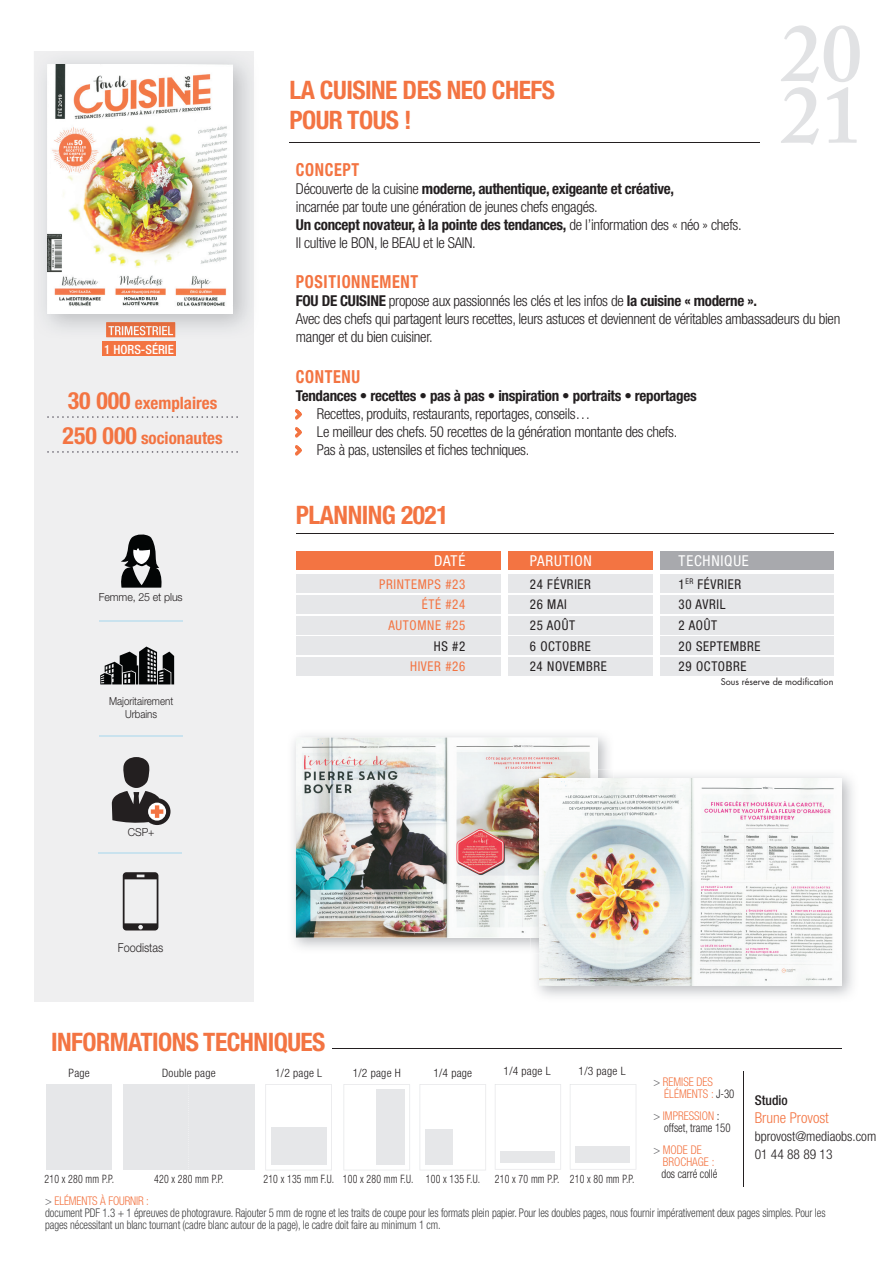
<style>
.page{position:relative;width:893px;height:1263px;background:#fff}
.page>*{position:absolute;margin:0;border:0;box-sizing:border-box;transform-origin:0 0}
.t1{font:700 condensed 25.5px/29.7px "Helvetica Neue";letter-spacing:-.02em;color:#f37442}
.t2{font:700 condensed 18px "Helvetica Neue";letter-spacing:.04em;color:#f37442;scale:.9 1}
.t3{font:700 condensed 16.95px/35px "Helvetica Neue";color:#f37442;text-align:center}
.t4{font:300 condensed 15px/18px "Helvetica Neue";letter-spacing:-.02em;color:#231f20}
.t5{font:condensed 15px "Helvetica Neue";letter-spacing:.05em;color:#fff}
.t6{font:300 condensed 15px "Helvetica Neue";color:#f37442}
.t7{font:condensed 13.5px "Helvetica Neue";letter-spacing:.05em;color:#231f20;scale:.96 1}
.t8{font:condensed 13.5px "Helvetica Neue";letter-spacing:.05em;color:#f37442;scale:.96 1}
.t9{font:300 condensed 13.5px/18px "Helvetica Neue";color:#231f20}
.t10{font:500 condensed 13.5px "Helvetica Neue";color:#231f20}
.t11{font:500 condensed 12.75px "Helvetica Neue";color:#fff}
.t12{font:300 12.3px "Helvetica Neue";color:#231f20;scale:.88 1}
.t13{font:300 condensed 12px/12px "Helvetica Neue";letter-spacing:-.01em;color:#3e3e3f;scale:.9 1}
.t14{font:300 condensed 12px/12px "Helvetica Neue";color:#f37442;scale:.94 1}
.t15{font:300 condensed 12px/12px "Helvetica Neue";color:#231f20;scale:.94 1}
.t16{font:300 condensed 12px "Helvetica Neue";color:#231f20;scale:.9 1}
.t17{font:300 condensed 11.55px "Helvetica Neue";letter-spacing:.02em;color:#231f20;scale:.85 1}
.t18{font:300 condensed 11.55px "Helvetica Neue";letter-spacing:.02em;color:#231f20}
.t19{font:300 11.25px "Helvetica Neue";letter-spacing:-.01em;color:#231f20;scale:.95 1}
.t20{font:300 11.1px/12.3px "Helvetica Neue";color:#231f20;text-align:center;scale:.88 1}
.t21{font:300 11.1px "Helvetica Neue";color:#231f20;scale:.95 1}
.t22{font:9px "Futura";color:#231f20}
.s1{font-size:23.85px}
.s2{font-weight:700}
.s3{font-family:"Avenir";font-stretch:normal;color:#f37442}
.s4{color:#636366}
.s5{color:#231f20}
.s6{color:#f37442}
</style>
<div class="page">
<div style="left:34px;top:51px;width:220px;height:950px;background:#efeff0"></div>
<hr style="left:289px;top:142px;width:471px;height:1px;background:#231f20">
<hr style="left:296px;top:533px;width:537px;height:1px;background:#231f20">
<hr style="left:333px;top:1048px;width:509px;height:1px;background:#231f20">
<div style="left:102px;top:341px;width:74px;height:15px;background:#f37442"></div>
<svg style="left:100px;top:646px;width:74px;height:38px"></svg>
<hr style="left:100px;top:735px;width:83px;height:1px;background:#c9e2ee">
<hr style="left:100px;top:620px;width:83px;height:1px;background:#c9e2ee">
<svg style="left:112px;top:757px;width:58px;height:68px"></svg>
<img style="left:45px;top:61px;width:204px;height:277px">
<img style="left:106px;top:322px;width:69px;height:15px">
<img style="left:108px;top:326px;width:65px;height:9px">
<img style="left:48px;top:64px;width:185px;height:249px">
<div style="left:46px;top:1084px;width:66px;height:86px;background:#e6e7e9"></div>
<div style="left:123px;top:1084px;width:132px;height:86px;background:#e6e7e9"></div>
<svg style="left:265px;top:1084px;width:67px;height:86px"></svg>
<div style="left:271px;top:1127px;width:55px;height:38px;background:#e6e7e9"></div>
<svg style="left:343px;top:1084px;width:67px;height:86px"></svg>
<div style="left:377px;top:1089px;width:28px;height:76px;background:#e6e7e9"></div>
<svg style="left:419px;top:1084px;width:67px;height:86px"></svg>
<div style="left:425px;top:1129px;width:28px;height:36px;background:#e6e7e9"></div>
<div style="left:296px;top:551px;width:208px;height:18px;background:#f37442"></div>
<div style="left:504px;top:551px;width:153px;height:18px;background:#f37442"></div>
<div style="left:655px;top:551px;width:178px;height:18px;background:#a8a9ad"></div>
<div style="left:296px;top:575px;width:537px;height:18px;background:#e6e7e9"></div>
<div style="left:296px;top:595px;width:537px;height:18px;background:#e6e7e9"></div>
<div style="left:296px;top:616px;width:537px;height:18px;background:#e6e7e9"></div>
<div style="left:296px;top:637px;width:537px;height:18px;background:#e6e7e9"></div>
<div style="left:296px;top:657px;width:537px;height:18px;background:#e6e7e9"></div>
<div style="left:501px;top:544px;width:6px;height:179px;background:#fff"></div>
<div style="left:653px;top:544px;width:6px;height:179px;background:#fff"></div>
<hr style="left:98px;top:852px;width:84px;height:2px;background:#c9e2ee">
<svg style="left:47px;top:416px;width:191px;height:2px"></svg>
<svg style="left:47px;top:451px;width:191px;height:2px"></svg>
<svg style="left:495px;top:1084px;width:66px;height:86px"></svg>
<div style="left:500px;top:1151px;width:55px;height:11px;background:#e6e7e9"></div>
<svg style="left:570px;top:1084px;width:66px;height:86px"></svg>
<div style="left:575px;top:1146px;width:55px;height:16px;background:#e6e7e9"></div>
<svg style="left:121px;top:534px;width:41px;height:54px"></svg>
<svg style="left:123px;top:872px;width:35px;height:58px"></svg>
<img style="left:293px;top:735px;width:316px;height:213px">
<img style="left:296px;top:738px;width:302px;height:199px">
<img style="left:530px;top:769px;width:83px;height:184px">
<img style="left:530px;top:769px;width:68px;height:168px">
<img style="left:540px;top:779px;width:302px;height:207px">
<hr style="left:743px;top:1071px;width:1px;height:116px;background:#231f20">
<svg style="left:781px;top:25px;width:79px;height:120px"></svg>
<p class="t11" style="left:104px;top:342px;width:71px">1 HORS-SÉRIE</p>
<p class="t3" style="left:63px;top:385px;width:162px"><span class="s1">30 000</span> exemplaires<br><span class="s1">250 000</span> socionautes</p>
<p class="t19" style="left:99px;top:590px;width:90px">Femme, 25 et plus</p>
<p class="t20" style="left:109px;top:695px;width:74px">Majoritairement<br>Urbains</p>
<p class="t21" style="left:128px;top:825px;width:30px">CSP+</p>
<p class="t12" style="left:118px;top:940px;width:53px">Foodistas</p>
<h1 class="t1" style="left:289px;top:75px;width:267px">LA CUISINE DES NEO CHEFS<br>POUR TOUS !</h1>
<p class="t2" style="left:296px;top:159px;width:72px">CONCEPT</p>
<p class="t4" style="left:296px;top:180px;width:447px">Découverte de la cuisine <span class="s2">moderne, authentique, exigeante et créative,<br></span>incarnée par toute une génération de jeunes chefs engagés.<br><span class="s2">Un concept novateur, à la pointe des tendances,</span> de l’information des « néo » chefs.<br>Il cultive le BON, le BEAU et le SAIN.</p>
<p class="t2" style="left:296px;top:271px;width:137px">POSITIONNEMENT</p>
<p class="t4" style="left:296px;top:292px;width:546px"><span class="s2">FOU DE CUISINE</span> propose aux passionnés les clés et les infos de <span class="s2">la cuisine « moderne ».<br></span>Avec des chefs qui partagent leurs recettes, leurs astuces et deviennent de véritables ambassadeurs du bien manger et du bien cuisiner.</p>
<p class="t2" style="left:296px;top:366px;width:73px">CONTENU</p>
<p class="t4" style="left:296px;top:386px;width:402px"><span class="s2">Tendances • recettes • pas à pas • inspiration • portraits • reportages </span><span class="s3">&gt;</span> Recettes, produits, restaurants, reportages, conseils…<br><span class="s3">&gt;</span> Le meilleur des chefs. 50 recettes de la génération montante des chefs.<br><span class="s3">&gt;</span> Pas à pas, ustensiles et fiches techniques.</p>
<h1 class="t1" style="left:296px;top:499px;width:154px">PLANNING 2021</h1>
<p class="t5" style="left:434px;top:552px;width:33px">DATÉ</p>
<p class="t5" style="left:530px;top:552px;width:63px">PARUTION</p>
<p class="t5" style="left:679px;top:552px;width:72px">TECHNIQUE</p>
<p class="t8" style="left:379px;top:576px;width:91px">PRINTEMPS #23</p>
<p class="t7" style="left:530px;top:576px;width:65px">24 FÉVRIER</p>
<p class="t7" style="left:679px;top:576px;width:67px">1<sup>ER</sup> FÉVRIER</p>
<p class="t8" style="left:422px;top:597px;width:47px">ÉTÉ #24</p>
<p class="t7" style="left:530px;top:597px;width:40px">26 MAI</p>
<p class="t7" style="left:679px;top:597px;width:50px">30 AVRIL</p>
<p class="t8" style="left:388px;top:617px;width:82px">AUTOMNE #25</p>
<p class="t7" style="left:530px;top:617px;width:49px">25 AOÛT</p>
<p class="t7" style="left:679px;top:617px;width:42px">2 AOÛT</p>
<p class="t7" style="left:434px;top:638px;width:34px">HS #2</p>
<p class="t7" style="left:530px;top:638px;width:65px">6 OCTOBRE</p>
<p class="t7" style="left:679px;top:638px;width:87px">20 SEPTEMBRE</p>
<p class="t8" style="left:410px;top:659px;width:59px">HIVER #26</p>
<p class="t7" style="left:530px;top:659px;width:82px">24 NOVEMBRE</p>
<p class="t7" style="left:679px;top:659px;width:72px">29 OCTOBRE</p>
<p class="t22" style="left:721px;top:676px;width:114px">Sous réserve de modification</p>
<h1 class="t1" style="left:51px;top:1026px;width:276px">INFORMATIONS TECHNIQUES</h1>
<p class="t18" style="left:69px;top:1066px;width:23px">Page</p>
<p class="t18" style="left:275px;top:1066px;width:49px">1/2 page L</p>
<p class="t18" style="left:162px;top:1066px;width:55px">Double page</p>
<p class="t18" style="left:353px;top:1066px;width:50px">1/2 page H</p>
<p class="t18" style="left:433px;top:1066px;width:40px">1/4 page</p>
<p class="t18" style="left:504px;top:1064px;width:49px">1/4 page L</p>
<p class="t18" style="left:579px;top:1064px;width:49px">1/3 page L</p>
<p class="t17" style="left:45px;top:1172px;width:83px">210 x 280 mm P.P.</p>
<p class="t17" style="left:154px;top:1172px;width:83px">420 x 280 mm P.P.</p>
<p class="t17" style="left:263px;top:1172px;width:85px">210 x 135 mm F.U.</p>
<p class="t17" style="left:343px;top:1172px;width:85px">100 x 280 mm F.U.</p>
<p class="t17" style="left:426px;top:1172px;width:65px">100 x 135 F.U.</p>
<p class="t17" style="left:495px;top:1172px;width:78px">210 x 70 mm P.P.</p>
<p class="t17" style="left:570px;top:1172px;width:78px">210 x 80 mm P.P.</p>
<p class="t14" style="left:664px;top:1075px;width:76px;text-indent:-11px"><span class="s4">&gt;</span> REMISE DES<br>ÉLÉMENTS : <span class="s5">J-30</span></p>
<p class="t15" style="left:664px;top:1109px;width:72px;text-indent:-11px"><span class="s4">&gt;</span> <span class="s6">IMPRESSION</span> : offset, trame 150</p>
<p class="t14" style="left:663px;top:1144px;width:56px;text-indent:-10px"><span class="s4">&gt;</span> MODE DE<br>BROCHAGE :</p>
<p class="t16" style="left:661px;top:1167px;width:64px">dos carré collé</p>
<p class="t10" style="left:755px;top:1092px;width:34px">Studio</p>
<p class="t6" style="left:755px;top:1109px;width:76px">Brune Provost</p>
<p class="t9" style="left:755px;top:1127px;width:123px">bprovost@mediaobs.com<br>01 44 88 89 13</p>
<p class="t13" style="left:45px;top:1194px;width:868px"><span class="s4">&gt;</span> <span class="s6">ELÉMENTS À FOURNIR :<br></span>document PDF 1.3 + 1 épreuves de photogravure. Rajouter 5 mm de rogne et les traits de coupe pour les formats plein papier. Pour les doubles pages, nous fournir impérativement deux pages simples. Pour les pages nécessitant un blanc tournant (cadre blanc autour de la page), le cadre doit faire au minimum 1 cm.</p>
</div>
